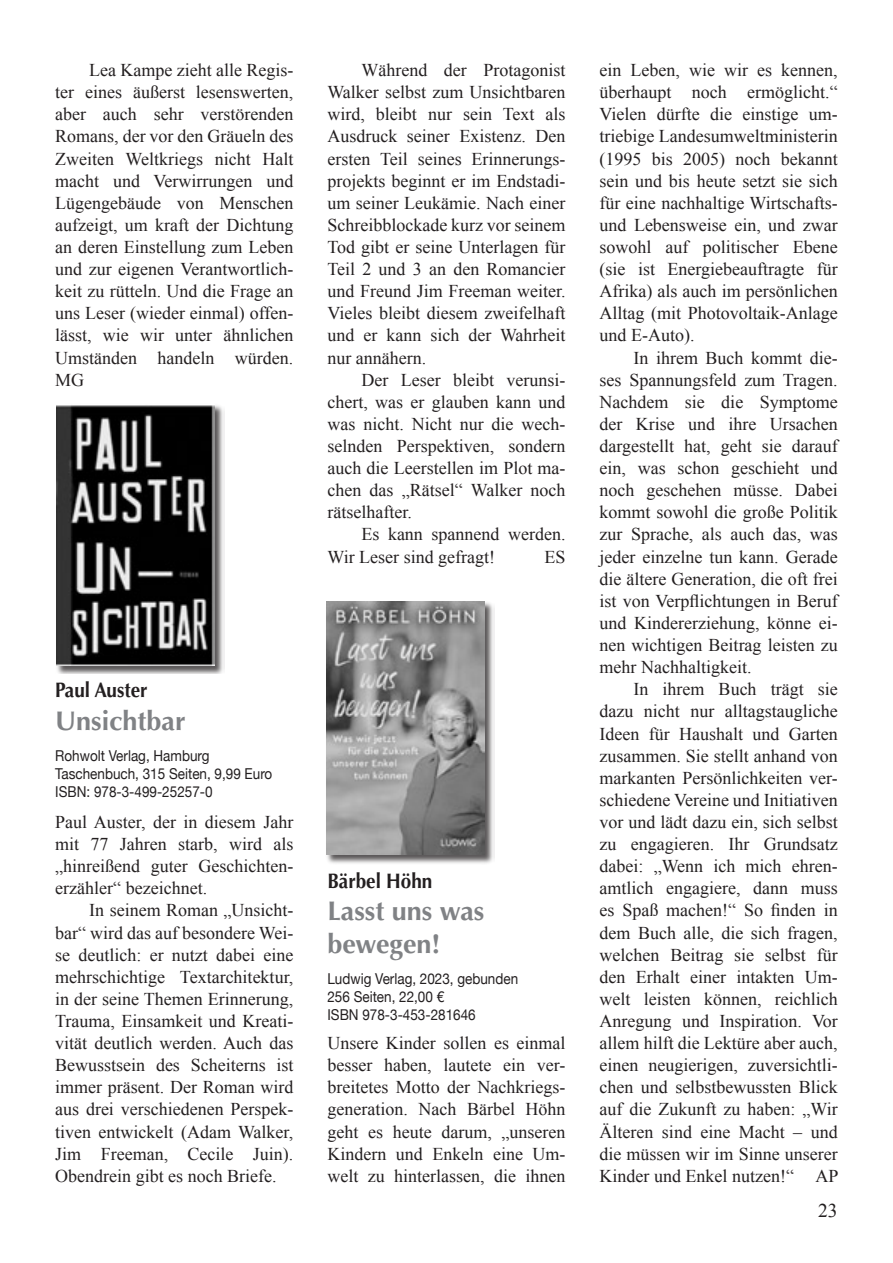
<style>
.page{position:relative;width:893px;height:1263px;background:#fff}
.page>*{position:absolute;margin:0;border:0;box-sizing:border-box;transform-origin:0 0}
.Titel_06__grau__18pt__links__Buchtitel{font:700 27px/32.4px "Optima LT Std";color:#808285}
.Titel_12__schw__14pt__links__Buchautor{font:700 21px "Optima LT Std";color:#231f20;scale:.9 1}
.t1{font:19.5px "Times New Roman";color:#231f20}
.F_b_mE_0mm{font:18px/22px "Times New Roman";color:#231f20;text-align:justify}
.Fließ_02__ohne_Einzug{font:18px/22px "Times New Roman";color:#231f20;text-align:justify}
.Fließ_01__mit_Einzug{font:18px/22px "Times New Roman";color:#231f20;text-align:justify}
.Kasten_02__10pt{font:15px/18px "Helvetica Neue";color:#231f20;scale:.9 1}
</style>
<div class="page">
<div style="left:325px;top:601px;width:170px;height:263px;background:#231f20;opacity:.75"></div>
<img style="left:326px;top:602px;width:159px;height:253px">
<div style="left:55px;top:404px;width:169px;height:270px;background:#231f20;opacity:.75"></div>
<img style="left:56px;top:405px;width:158px;height:260px">
<p class="F_b_mE_0mm" style="left:55px;top:59px;width:240px;text-indent:34px">Lea Kampe zieht alle Regis&shy;ter eines äußerst lesenswerten, aber auch sehr verstörenden Romans, der vor den Gräueln des Zweiten Weltkriegs nicht Halt macht und Verwirrungen und Lügengebäude von Menschen aufzeigt, um kraft der Dichtung an deren Einstellung zum Leben und zur eigenen Verantwortlich&shy;keit zu rütteln. Und die Frage an uns Leser (wieder einmal) offen&shy;lässt, wie wir unter ähnlichen Umständen handeln würden.<br>MG</p>
<p class="F_b_mE_0mm" style="left:327px;top:59px;width:240px;text-indent:34px">Während der Protagonist Walker selbst zum Unsichtbaren wird, bleibt nur sein Text als Ausdruck seiner Existenz. Den ersten Teil seines Erinnerungs&shy;projekts beginnt er im Endstadi&shy;um seiner Leukämie. Nach einer Schreibblockade kurz vor seinem Tod gibt er seine Unterlagen für Teil 2 und 3 an den Romancier und Freund Jim Freeman weiter.<br>Vieles bleibt diesem zweifelhaft und er kann sich der Wahrheit nur annähern.</p>
<p class="F_b_mE_0mm" style="left:327px;top:368px;width:240px;text-indent:34px">Der Leser bleibt verunsi&shy;chert, was er glauben kann und was nicht. Nicht nur die wech&shy;selnden Perspektiven, sondern auch die Leerstellen im Plot ma&shy;chen das „Rätsel“ Walker noch rätselhafter.</p>
<p class="F_b_mE_0mm" style="left:327px;top:523px;width:240px;text-indent:34px">Es kann spannend werden.<br>Wir Leser sind gefragt!</p>
<p class="F_b_mE_0mm" style="left:545px;top:545px;width:23px">ES</p>
<p class="Titel_12__schw__14pt__links__Buchautor" style="left:55px;top:678px;width:104px">Paul Auster</p>
<p class="Titel_06__grau__18pt__links__Buchtitel" style="left:55px;top:705px;width:132px">Unsichtbar</p>
<p class="Kasten_02__10pt" style="left:55px;top:746px;width:173px">Rohwolt Verlag, Hamburg</p>
<p class="Kasten_02__10pt" style="left:55px;top:764px;width:243px">Taschenbuch, 315 Seiten, 9,99 Euro</p>
<p class="Kasten_02__10pt" style="left:55px;top:782px;width:176px">ISBN: 978-3-499-25257-0</p>
<p class="Fließ_02__ohne_Einzug" style="left:55px;top:811px;width:240px">Paul Auster, der in diesem Jahr mit 77 Jahren starb, wird als „hinreißend guter Geschichten&shy;erzähler“ bezeichnet.</p>
<p class="F_b_mE_0mm" style="left:55px;top:899px;width:240px;text-indent:34px">In seinem Roman „Unsicht&shy;bar“ wird das auf besondere Wei&shy;se deutlich: er nutzt dabei eine mehrschichtige Textarchitektur, in der seine Themen Erinnerung, Trauma, Einsamkeit und Kreati&shy;vität deutlich werden. Auch das Bewusstsein des Scheiterns ist immer präsent. Der Roman wird aus drei verschiedenen Perspek&shy;tiven entwickelt (Adam Walker, Jim Freeman, Cecile Juin).<br>Obendrein gibt es noch Briefe.</p>
<p class="Titel_12__schw__14pt__links__Buchautor" style="left:327px;top:869px;width:118px">Bärbel Höhn</p>
<p class="Titel_06__grau__18pt__links__Buchtitel" style="left:327px;top:895px;width:158px">Lasst uns was bewegen!</p>
<p class="Kasten_02__10pt" style="left:327px;top:969px;width:214px">Ludwig Verlag, 2023, gebunden</p>
<p class="Kasten_02__10pt" style="left:327px;top:987px;width:166px">256 Seiten, 22,00 €<br>ISBN 978-3-453-281646</p>
<p class="Fließ_02__ohne_Einzug" style="left:327px;top:1032px;width:240px">Unsere Kinder sollen es einmal besser haben, lautete ein ver&shy;breitetes Motto der Nachkriegs&shy;generation. Nach Bärbel Höhn geht es heute darum, „unseren Kindern und Enkeln eine Um&shy;welt zu hinterlassen, die ihnen</p>
<p class="Fließ_02__ohne_Einzug" style="left:600px;top:59px;width:240px">ein Leben, wie wir es kennen, überhaupt noch ermöglicht.“ Vielen dürfte die einstige um&shy;triebige Landesumweltministerin (1995 bis 2005) noch bekannt sein und bis heute setzt sie sich für eine nachhaltige Wirtschafts&shy;und Lebensweise ein, und zwar sowohl auf politischer Ebene (sie ist Energiebeauftragte für Afrika) als auch im persönlichen Alltag (mit Photovoltaik-Anlage und E-Auto).</p>
<p class="Fließ_01__mit_Einzug" style="left:600px;top:346px;width:240px;text-indent:34px">In ihrem Buch kommt die&shy;ses Spannungsfeld zum Tragen.<br>Nachdem sie die Symptome der Krise und ihre Ursachen dargestellt hat, geht sie darauf ein, was schon geschieht und noch geschehen müsse. Dabei kommt sowohl die große Politik zur Sprache, als auch das, was jeder einzelne tun kann. Gerade die ältere Generation, die oft frei ist von Verpflichtungen in Beruf und Kindererziehung, könne ei&shy;nen wichtigen Beitrag leisten zu mehr Nachhaltigkeit.</p>
<p class="F_b_mE_0mm" style="left:600px;top:678px;width:240px;text-indent:34px">In ihrem Buch trägt sie dazu nicht nur alltagstaugliche Ideen für Haushalt und Garten zusammen. Sie stellt anhand von markanten Persönlichkeiten ver&shy;schiedene Vereine und Initiativen vor und lädt dazu ein, sich selbst zu engagieren. Ihr Grundsatz dabei: „Wenn ich mich ehren&shy;amtlich engagiere, dann muss es Spaß machen!“ So finden in dem Buch alle, die sich fragen, welchen Beitrag sie selbst für den Erhalt einer intakten Um&shy;welt leisten können, reichlich Anregung und Inspiration. Vor allem hilft die Lektüre aber auch, einen neugierigen, zuversichtli&shy;chen und selbstbewussten Blick auf die Zukunft zu haben: „Wir Älteren sind eine Macht – und die müssen wir im Sinne unserer Kinder und Enkel nutzen!“ AP</p>
<p class="t1" style="left:818px;top:1199px;width:21px">23</p>
</div>
